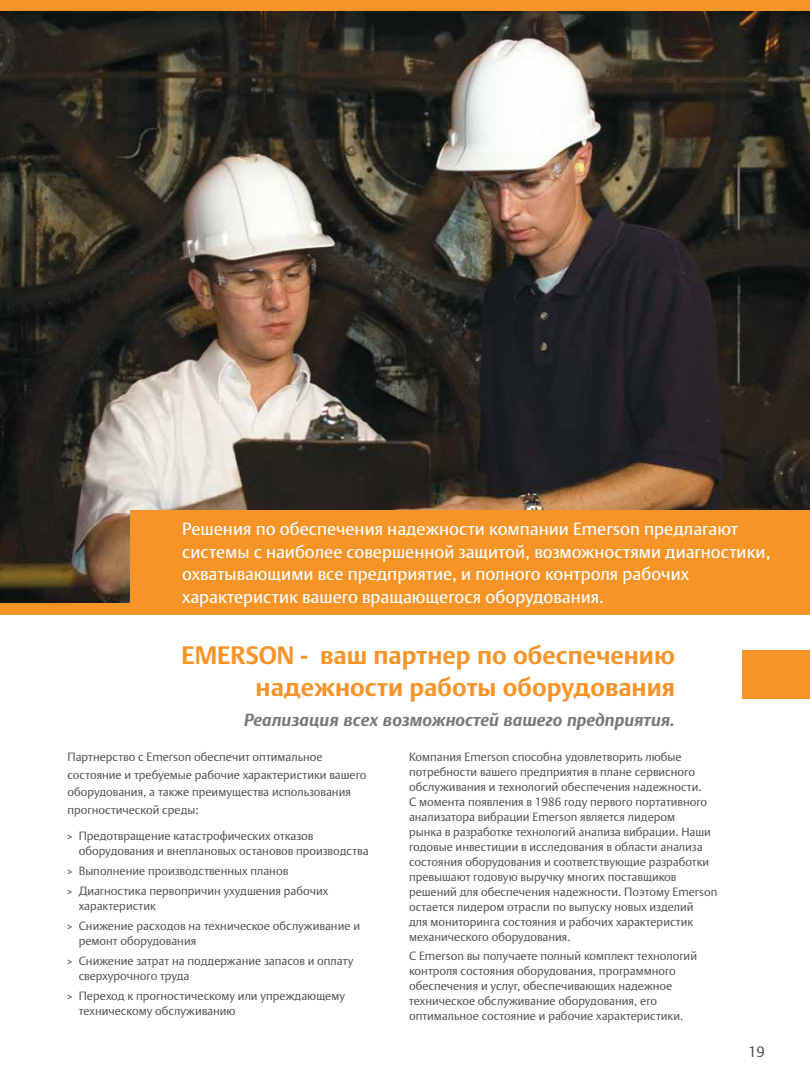
<style>
.page{position:relative;width:810px;height:1080px;background:#fff}
.page>*{position:absolute;margin:0;border:0;box-sizing:border-box;transform-origin:0 0}
.t1{font:700 25px/31.2px "DTL Argo CT";color:#f79428;text-align:right}
.t2{font:17.5px/22.5px "DTL Argo CT";color:#fff}
.t3{font:italic 700 17.5px "DTL Argo CT";color:#77787b}
.t4{font:300 15px "DTL Argo CT";color:#4d4d4f}
.t5{font:300 11.88px/15px "DTL Argo CT";color:#4d4d4f}
</style>
<div class="page">
<div style="left:0;top:0;width:810px;height:614px;background:#f79428"></div>
<img style="left:0;top:11px;width:810px;height:592px">
<div style="left:131px;top:511px;width:679px;height:103px;background:#f79428"></div>
<div style="left:742px;top:651px;width:68px;height:48px;background:#f79428"></div>
<p class="t2" style="left:182px;top:518px;width:590px">Решения по обеспечения надежности компании Emerson предлагают системы с наиболее совершенной защитой, возможностями диагностики, охватывающими все предприятие, и полного контроля рабочих характеристик вашего вращающегося оборудования.</p>
<h1 class="t1" style="left:182px;top:640px;width:495px">EMERSON - ваш партнер по обеспечению надежности работы оборудования</h1>
<h2 class="t3" style="left:244px;top:710px;width:432px">Реализация всех возможностей вашего предприятия.</h2>
<p class="t5" style="left:68px;top:748px;width:301px;line-height:17.5px">Партнерство с Emerson обеспечит оптимальное состояние и требуемые рабочие характеристики вашего оборудования, а также преимущества использования прогностической среды:</p>
<p class="t5" style="left:409px;top:750px;width:310px">Компания Emerson способна удовлетворить любые потребности вашего предприятия в плане сервисного обслуживания и технологий обеспечения надежности.<br>С момента появления в 1986 году первого портативного анализатора вибрации Emerson является лидером<br>рынка в разработке технологий анализа вибрации. Наши годовые инвестиции в исследования в области анализа состояния оборудования и соответствующие разработки превышают годовую выручку многих поставщиков решений для обеспечения надежности. Поэтому Emerson остается лидером отрасли по выпуску новых изделий<br>для мониторинга состояния и рабочих характеристик механического оборудования.</p>
<p class="t5" style="left:409px;top:948px;width:290px">С Emerson вы получаете полный комплект технологий контроля состояния оборудования, программного обеспечения и услуг, обеспечивающих надежное техническое обслуживание оборудования, его оптимальное состояние и рабочие характеристики.</p>
<p class="t5" style="left:79px;top:828px;width:291px">Предотвращение катастрофических отказов оборудования и внеплановых остановов производства</p>
<p class="t5" style="left:79px;top:861px;width:251px;line-height:20px">Выполнение производственных планов<br>Диагностика первопричин ухудшения рабочих</p>
<p class="t5" style="left:79px;top:896px;width:283px;line-height:20px">характеристик<br>Снижение расходов на техническое обслуживание и</p>
<p class="t5" style="left:79px;top:931px;width:276px;line-height:20px">ремонт оборудования<br>Снижение затрат на поддержание запасов и оплату</p>
<p class="t5" style="left:79px;top:966px;width:268px;line-height:20px">сверхурочного труда<br>Переход к прогностическому или упреждающему</p>
<p class="t5" style="left:79px;top:1004px;width:158px">техническому обслуживанию</p>
<p class="t4" style="left:748px;top:1043px;width:18px">19</p>
</div>
